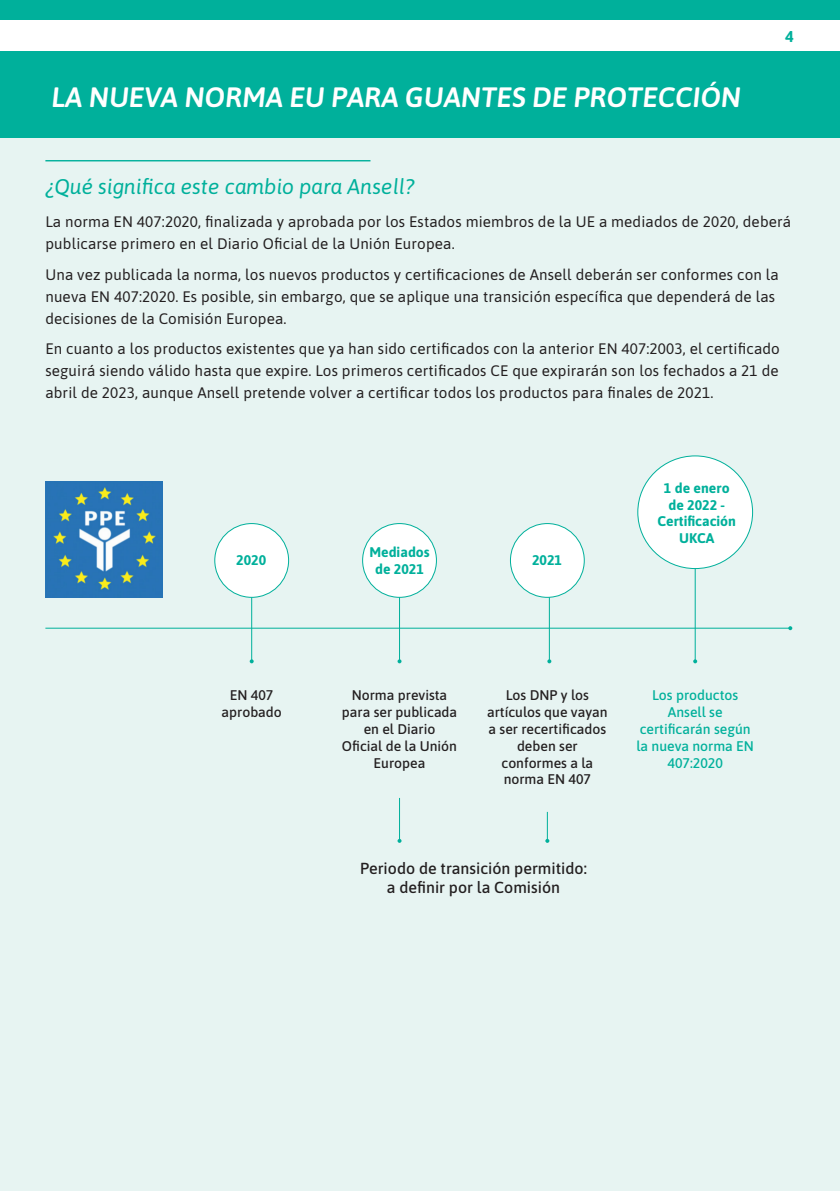
<style>
.page{position:relative;width:840px;height:1191px;background:#fff}
.page>*{position:absolute;margin:0;border:0;box-sizing:border-box;transform-origin:0 0}
.t1{font:italic 600 28px "Asap";color:#fff}
.t2{font:italic 21.2px "Asap";color:#00b09b}
.t3{font:500 16px/19.2px "Asap";color:#231f20;text-align:center}
.t4{font:700 15.6px "Asap";color:#00b09b}
.t5{font:15.2px/22px "Asap";letter-spacing:.01em;color:#231f20}
.t6{font:500 14px/16.8px "Asap";color:#231f20;text-align:center}
.t7{font:500 14px/16.8px "Asap";color:#00b09b;text-align:center}
.t8{font:700 14px/16.8px "Asap";color:#00b09b;text-align:center}
</style>
<div class="page">
<div style="left:0;top:0;width:839px;height:1110px;background:#00b09b"></div>
<div style="left:0;top:139px;width:839px;height:1052px;background:#e7f4f2"></div>
<div style="left:0;top:21px;width:839px;height:30px;background:#fff"></div>
<hr style="left:45px;top:160px;width:325px;height:1px;background:#00b09b">
<img style="left:45px;top:482px;width:117px;height:115px">
<hr style="left:45px;top:627px;width:744px;height:1px;background:#00b09b">
<svg style="left:787px;top:626px;width:4px;height:4px"></svg>
<hr style="left:251px;top:581px;width:1px;height:80px;background:#00b09b">
<svg style="left:249px;top:659px;width:4px;height:4px"></svg>
<div style="left:215px;top:523px;width:73px;height:74px;background:#fff;border-radius:50%"></div>
<div style="left:214px;top:523px;width:75px;height:75px;border:1px solid #00b09b;border-radius:50%"></div>
<hr style="left:399px;top:581px;width:1px;height:80px;background:#00b09b">
<svg style="left:397px;top:659px;width:4px;height:4px"></svg>
<hr style="left:399px;top:798px;width:1px;height:43px;background:#00b09b">
<svg style="left:397px;top:839px;width:4px;height:4px"></svg>
<div style="left:362px;top:523px;width:74px;height:74px;background:#fff;border-radius:50%"></div>
<div style="left:362px;top:523px;width:74px;height:75px;border:1px solid #00b09b;border-radius:50%"></div>
<svg style="left:545px;top:812px;width:4px;height:31px"></svg>
<hr style="left:548px;top:581px;width:1px;height:80px;background:#00b09b">
<svg style="left:547px;top:659px;width:4px;height:4px"></svg>
<div style="left:510px;top:523px;width:74px;height:74px;background:#fff;border-radius:50%"></div>
<div style="left:509px;top:523px;width:75px;height:75px;border:1px solid #00b09b;border-radius:50%"></div>
<hr style="left:694px;top:526px;width:1px;height:135px;background:#00b09b">
<div style="left:637px;top:456px;width:115px;height:112px;background:#fff;border-radius:50%"></div>
<p class="t1" style="left:52px;top:78px;width:690px">LA NUEVA NORMA EU PARA GUANTES DE PROTECCIÓN</p>
<p class="t2" style="left:45px;top:172px;width:370px">¿Qué significa este cambio para Ansell?</p>
<p class="t4" style="left:784px;top:26px;width:10px">4</p>
<p class="t5" style="left:45px;top:210px;width:746px">La norma EN 407:2020, finalizada y aprobada por los Estados miembros de la UE a mediados de 2020, deberá publicarse primero en el Diario Oficial de la Unión Europea.</p>
<p class="t5" style="left:45px;top:263px;width:734px">Una vez publicada la norma, los nuevos productos y certificaciones de Ansell deberán ser conformes con la nueva EN 407:2020. Es posible, sin embargo, que se aplique una transición específica que dependerá de las decisiones de la Comisión Europea.</p>
<p class="t5" style="left:45px;top:337px;width:735px;text-align:justify">En cuanto a los productos existentes que ya han sido certificados con la anterior EN 407:2003, el certificado seguirá siendo válido hasta que expire. Los primeros certificados CE que expirarán son los fechados a 21 de abril de 2023, aunque Ansell pretende volver a certificar todos los productos para finales de 2021.</p>
<p class="t8" style="left:236px;top:551px;width:31px">2020</p>
<p class="t6" style="left:230px;top:686px;width:45px">EN 407</p>
<p class="t6" style="left:221px;top:703px;width:62px">aprobado</p>
<p class="t8" style="left:369px;top:543px;width:62px">Mediados</p>
<p class="t8" style="left:375px;top:560px;width:50px">de 2021</p>
<p class="t8" style="left:531px;top:551px;width:31px">2021</p>
<p class="t8" style="left:663px;top:479px;width:67px">1 de enero</p>
<p class="t8" style="left:657px;top:495px;width:80px">de 2022 -<br>Certificación</p>
<p class="t8" style="left:678px;top:529px;width:37px">UKCA</p>
<p class="t6" style="left:341px;top:686px;width:117px">Norma prevista para ser publicada en el Diario<br>Oficial de la Unión<br>Europea</p>
<p class="t6" style="left:487px;top:686px;width:122px">Los DNP y los artículos que vayan a ser recertificados deben ser conformes a la norma EN 407</p>
<p class="t7" style="left:636px;top:686px;width:119px">Los productos<br>Ansell se certificarán según la nueva norma EN<br>407:2020</p>
<p class="t3" style="left:360px;top:858px;width:228px">Periodo de transición permitido: a definir por la Comisión</p>
</div>
